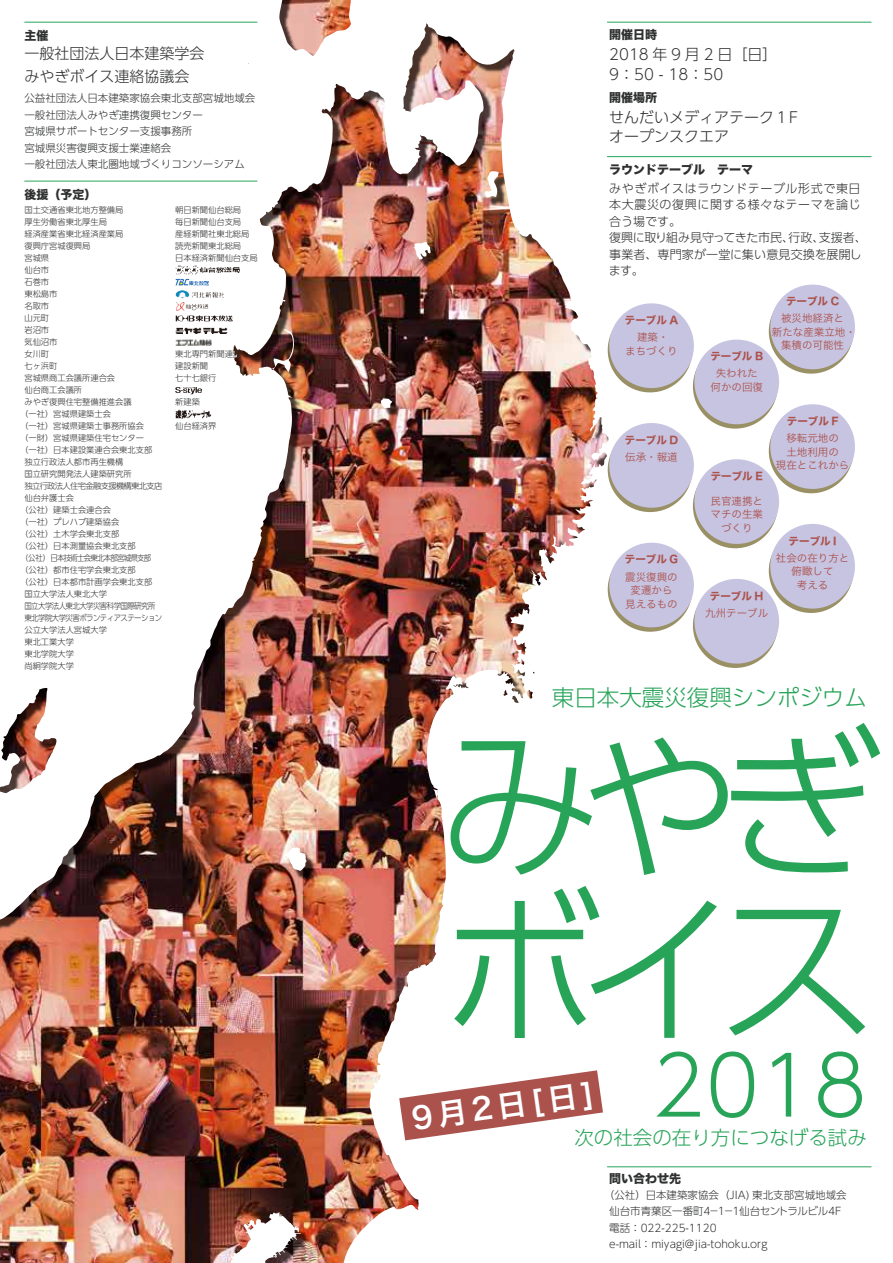
<style>
.page{position:relative;width:893px;height:1263px;background:#fff}
.page>*{position:absolute;margin:0;border:0;box-sizing:border-box;transform-origin:0 0}
.t1{font:300 162px/163.5px "UD Shin Go Pr 6 N";letter-spacing:-.145em;color:#28a459}
.t2{font:300 81.6px "UD Shin Go Pr 6 N";color:#28a459}
.t3{font:29.85px "Hiragino Sans W6";color:#fff}
.t4{font:300 22.5px "UD Shin Go Pr 6 N";color:#28a459}
.t5{font:300 19.5px "UD Shin Go Pr 6 N";color:#28a459}
.t6{font:300 15px/19.5px "UD Shin Go Pr 6 N";color:#2f3030}
.t7{font:300 12px/16.5px "UD Shin Go Pr 6 N";letter-spacing:.015em;color:#2f3030}
.t8{font:12px "Hiragino Sans W8";color:#2f3030}
.t9{font:300 10.5px/16.5px "UD Shin Go Pr 6 N";color:#2f3030}
.t10{font:10.5px/13.5px "Hiragino Sans W3";color:#ab524d;text-align:center}
.t11{font:10.5px "Hiragino Sans W7";color:#ab524d}
.t12{font:300 8.25px/12px "UD Shin Go Pr 6 N";color:#2f3030}
.t13{font:300 8.25px "UD Shin Go Pr 6 N";letter-spacing:-.075em;color:#2f3030;scale:.9 1}
.t14{font:300 8.25px "UD Shin Go Pr 6 N";letter-spacing:-.1em;color:#2f3030;scale:.9 1}
.t15{font:300 8.25px "UD Shin Go Pr 6 N";letter-spacing:-.075em;color:#2f3030}
</style>
<div class="page">
<img style="left:0;top:0;width:872px;height:1263px">
<svg style="left:381px;top:398px;width:12px;height:11px"></svg>
<div style="left:608px;top:308px;width:84px;height:84px;background:#9a9065;border-radius:50%"></div>
<svg style="left:693px;top:344px;width:85px;height:85px"></svg>
<svg style="left:769px;top:289px;width:84px;height:85px"></svg>
<div style="left:608px;top:427px;width:84px;height:85px;background:#9a9065;border-radius:50%"></div>
<svg style="left:693px;top:464px;width:85px;height:84px"></svg>
<div style="left:769px;top:409px;width:84px;height:84px;background:#9a9065;border-radius:50%"></div>
<svg style="left:608px;top:547px;width:84px;height:85px"></svg>
<svg style="left:693px;top:583px;width:85px;height:85px"></svg>
<div style="left:769px;top:528px;width:84px;height:85px;background:#9a9065;border-radius:50%"></div>
<div style="left:609px;top:303px;width:85px;height:85px;background:#c7c4e1;border-radius:50%"></div>
<div style="left:694px;top:340px;width:85px;height:84px;background:#c7c4e1;border-radius:50%"></div>
<div style="left:770px;top:285px;width:85px;height:84px;background:#c7c4e1;border-radius:50%"></div>
<div style="left:609px;top:423px;width:85px;height:85px;background:#c7c4e1;border-radius:50%"></div>
<div style="left:694px;top:459px;width:85px;height:85px;background:#c7c4e1;border-radius:50%"></div>
<div style="left:770px;top:404px;width:85px;height:85px;background:#c7c4e1;border-radius:50%"></div>
<div style="left:609px;top:543px;width:85px;height:84px;background:#c7c4e1;border-radius:50%"></div>
<div style="left:694px;top:579px;width:85px;height:84px;background:#c7c4e1;border-radius:50%"></div>
<div style="left:770px;top:524px;width:85px;height:85px;background:#c7c4e1;border-radius:50%"></div>
<svg style="left:399px;top:1070px;width:204px;height:70px"></svg>
<hr style="left:607px;top:1166px;width:264px;height:1px;background:#28a459">
<hr style="left:607px;top:156px;width:264px;height:1px;background:#28a459">
<hr style="left:607px;top:22px;width:264px;height:1px;background:#28a459">
<hr style="left:24px;top:22px;width:233px;height:1px;background:#28a459">
<hr style="left:24px;top:181px;width:233px;height:1px;background:#28a459">
<svg style="left:176px;top:315px;width:57px;height:7px"></svg>
<svg style="left:176px;top:279px;width:33px;height:6px"></svg>
<img style="left:176px;top:290px;width:48px;height:8px">
<img style="left:176px;top:302px;width:32px;height:9px">
<svg style="left:175px;top:387px;width:27px;height:7px"></svg>
<img style="left:176px;top:340px;width:36px;height:6px">
<img style="left:176px;top:328px;width:52px;height:5px">
<img style="left:175px;top:265px;width:64px;height:10px">
<img style="left:176px;top:410px;width:37px;height:9px">
<h3 class="t8" style="left:24px;top:28px;width:26px">主催</h3>
<h3 class="t6" style="left:24px;top:42px;width:182px;line-height:22.5px">一般社団法人日本建築学会みやぎボイス連絡協議会</h3>
<p class="t9" style="left:24px;top:90px;width:233px">公益社団法人日本建築家協会東北支部宮城地域会一般社団法人みやぎ連携復興センター<br>宮城県サポートセンター支援事務所<br>宮城県災害復興支援士業連絡会<br>一般社団法人東北圏地域づくりコンソーシアム</p>
<h3 class="t8" style="left:24px;top:187px;width:79px">後援（予定）　</h3>
<p class="t12" style="left:24px;top:203px;width:101px">国土交通省東北地方整備局</p>
<p class="t12" style="left:24px;top:215px;width:84px">厚生労働省東北厚生局</p>
<p class="t12" style="left:24px;top:227px;width:101px">経済産業省東北経済産業局</p>
<p class="t12" style="left:24px;top:239px;width:67px">復興庁宮城復興局</p>
<p class="t12" style="left:24px;top:251px;width:26px">宮城県</p>
<p class="t12" style="left:24px;top:263px;width:26px">仙台市</p>
<p class="t12" style="left:24px;top:275px;width:26px">石巻市</p>
<p class="t12" style="left:24px;top:287px;width:34px">東松島市</p>
<p class="t12" style="left:24px;top:299px;width:26px">名取市</p>
<p class="t12" style="left:24px;top:311px;width:26px">山元町</p>
<p class="t12" style="left:24px;top:323px;width:26px">岩沼市</p>
<p class="t12" style="left:24px;top:335px;width:34px">気仙沼市</p>
<p class="t12" style="left:24px;top:347px;width:26px">女川町</p>
<p class="t12" style="left:24px;top:359px;width:34px">七ヶ浜町</p>
<p class="t12" style="left:24px;top:371px;width:92px">宮城県商工会議所連合会</p>
<p class="t12" style="left:24px;top:383px;width:59px">仙台商工会議所</p>
<p class="t12" style="left:24px;top:395px;width:109px">みやぎ復興住宅整備推進会議</p>
<p class="t12" style="left:20px;top:407px;width:92px">（一社）宮城県建築士会</p>
<p class="t12" style="left:20px;top:419px;width:125px">（一社）宮城県建築士事務所協会</p>
<p class="t12" style="left:20px;top:431px;width:125px">（一財）宮城県建築住宅センター</p>
<p class="t12" style="left:20px;top:443px;width:133px">（一社）日本建設業連合会東北支部</p>
<p class="t12" style="left:24px;top:455px;width:101px">独立行政法人都市再生機構</p>
<p class="t12" style="left:24px;top:467px;width:109px">国立研究開発法人建築研究所</p>
<p class="t15" style="left:24px;top:479px;width:139px">独立行政法人住宅金融支援機構東北支店</p>
<p class="t12" style="left:24px;top:491px;width:51px">仙台弁護士会</p>
<p class="t12" style="left:20px;top:503px;width:92px">（公社）建築士会連合会</p>
<p class="t12" style="left:20px;top:515px;width:101px">（一社）プレハブ建築協会</p>
<p class="t12" style="left:20px;top:527px;width:101px">（公社）土木学会東北支部</p>
<p class="t12" style="left:20px;top:539px;width:117px">（公社）日本測量協会東北支部</p>
<p class="t14" style="left:21px;top:551px;width:147px">（公社）日本技術士会東北本部宮城県支部</p>
<p class="t12" style="left:20px;top:563px;width:117px">（公社）都市住宅学会東北支部</p>
<p class="t12" style="left:20px;top:575px;width:134px">（公社）日本都市計画学会東北支部</p>
<p class="t12" style="left:24px;top:587px;width:84px">国立大学法人東北大学</p>
<p class="t13" style="left:24px;top:599px;width:147px">国立大学法人東北大学災害科学国際研究所</p>
<p class="t13" style="left:24px;top:611px;width:155px">東北学院大学災害ボランティアステーション</p>
<p class="t12" style="left:24px;top:623px;width:84px">公立大学法人宮城大学</p>
<p class="t12" style="left:24px;top:635px;width:51px">東北工業大学</p>
<p class="t12" style="left:24px;top:647px;width:51px">東北学院大学</p>
<p class="t12" style="left:24px;top:659px;width:51px">尚絅学院大学</p>
<p class="t12" style="left:175px;top:203px;width:84px">朝日新聞仙台総局<br>毎日新聞仙台支局<br>産経新聞社東北総局読売新聞東北総局<br>日本経済新聞仙台支局</p>
<p class="t12" style="left:175px;top:347px;width:68px">東北専門新聞連盟建設新聞<br>七十七銀行</p>
<p class="t12" style="left:175px;top:395px;width:26px">新建築</p>
<p class="t12" style="left:175px;top:419px;width:43px">仙台経済界</p>
<h3 class="t8" style="left:609px;top:28px;width:49px">開催日時</h3>
<h3 class="t6" style="left:609px;top:44px;width:170px">2018 年 9 月 2 日［日］<br>9：50 - 18：50</h3>
<h3 class="t8" style="left:609px;top:90px;width:49px">開催場所</h3>
<h3 class="t6" style="left:609px;top:107px;width:191px">せんだいメディアテーク１Fオープンスクエア</h3>
<h3 class="t8" style="left:609px;top:163px;width:145px">ラウンドテーブル　テーマ</h3>
<h3 class="t7" style="left:609px;top:180px;width:259px">みやぎボイスはラウンドテーブル形式で東日本大震災の復興に関する様々なテーマを論じ合う場です。<br>復興に取り組み見守ってきた市民、行政、支援者、事業者、専門家が一堂に集い意見交換を展開します。</h3>
<p class="t11" style="left:625px;top:312px;width:55px">テーブル A</p>
<p class="t10" style="left:625px;top:330px;width:54px">建築・<br>まちづくり</p>
<p class="t11" style="left:625px;top:432px;width:55px">テーブル D</p>
<p class="t10" style="left:625px;top:449px;width:54px">伝承・報道</p>
<p class="t11" style="left:625px;top:551px;width:55px">テーブル G</p>
<p class="t10" style="left:625px;top:569px;width:54px">震災復興の変遷から見えるもの</p>
<p class="t11" style="left:710px;top:348px;width:54px">テーブル B</p>
<p class="t10" style="left:710px;top:366px;width:54px">失われた何かの回復</p>
<p class="t11" style="left:711px;top:468px;width:54px">テーブル E</p>
<p class="t10" style="left:710px;top:493px;width:54px">民官連携とマチの生業づくり</p>
<p class="t11" style="left:786px;top:293px;width:55px">テーブル C</p>
<p class="t10" style="left:772px;top:311px;width:85px">被災地経済と<br>新たな産業立地・集積の可能性</p>
<p class="t11" style="left:787px;top:413px;width:53px">テーブル F</p>
<p class="t10" style="left:776px;top:431px;width:75px">移転元地の<br>土地利用の<br>現在とこれから</p>
<p class="t11" style="left:710px;top:587px;width:55px">テーブル H</p>
<p class="t10" style="left:705px;top:605px;width:64px">九州テーブル</p>
<p class="t11" style="left:789px;top:532px;width:49px">テーブル I</p>
<p class="t10" style="left:776px;top:550px;width:75px">社会の在り方と俯瞰して<br>考える</p>
<h3 class="t4" style="left:552px;top:679px;width:316px">東日本大震災復興シンポジウム</h3>
<h1 class="t1" style="left:439px;top:718px;width:441px">みやぎボイス</h1>
<h2 class="t2" style="left:652px;top:1019px;width:217px">2018</h2>
<h3 class="t3" style="left:408px;top:1092px;width:185px;rotate:-8deg">9月2日[日]</h3>
<h3 class="t5" style="left:574px;top:1122px;width:294px">次の社会の在り方につなげる試み</h3>
<h3 class="t8" style="left:609px;top:1172px;width:73px">問い合わせ先</h3>
<p class="t9" style="left:609px;top:1186px;width:239px;text-indent:-5px">（公社）日本建築家協会（JIA) 東北支部宮城地域会仙台市青葉区一番町４－１－１仙台セントラルビル４F電話：022-225-1120<br>e-mail：miyagi@jia-tohoku.org</p>
</div>
